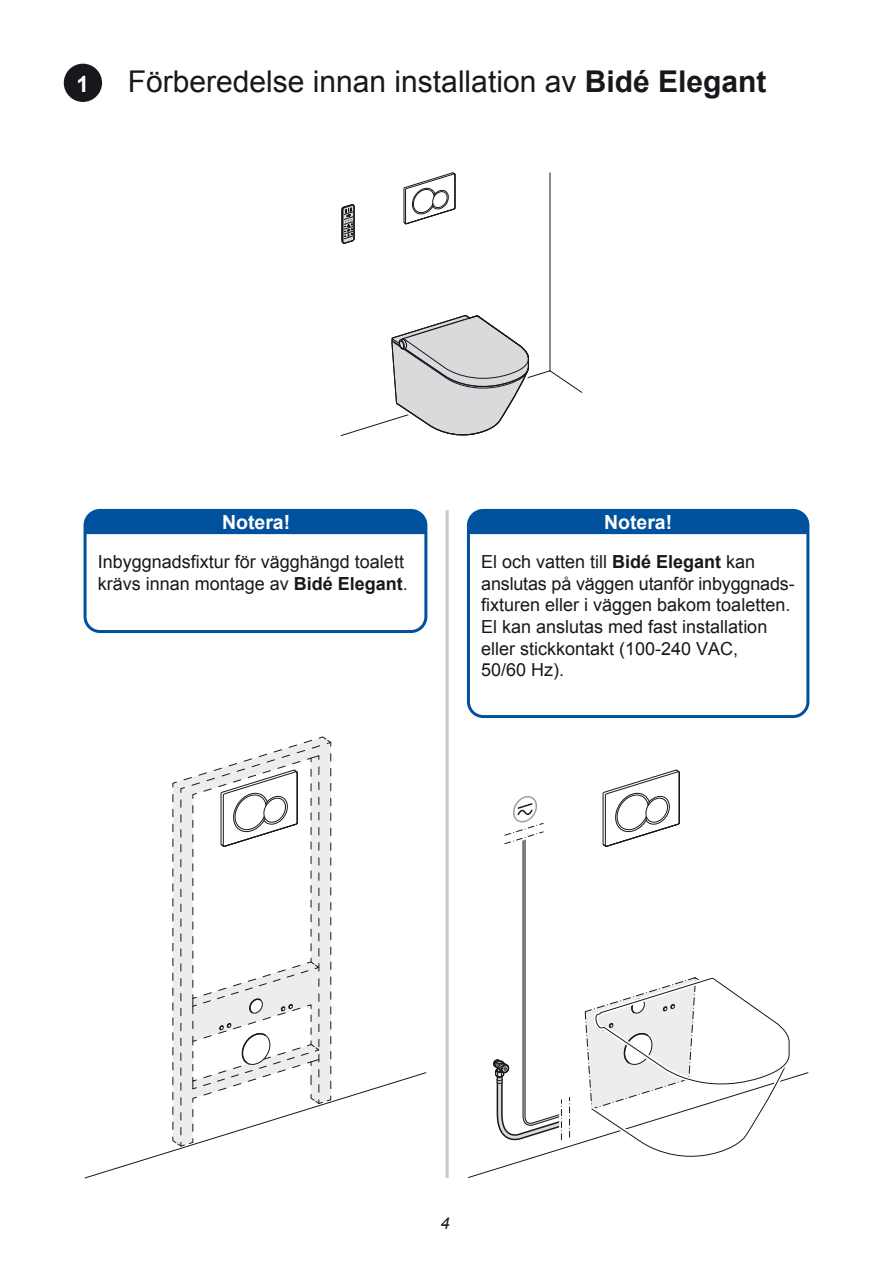
<style>
.page{position:relative;width:893px;height:1263px;background:#fff}
.page>*{position:absolute;margin:0;border:0;box-sizing:border-box;transform-origin:0 0}
.t1{font:30px "Arial";color:#1a171c}
.t2{font:700 22.5px "Arial";color:#fff}
.t3{font:700 19.5px "Arial";color:#fff}
.t4{font:18px/21.6px "Arial";color:#1a171c}
.t5{font:italic 16.5px "Arial";color:#1a171c}
.s1{font-weight:700}
</style>
<div class="page">
<svg style="left:84px;top:736px;width:343px;height:443px"></svg>
<div style="left:81px;top:506px;width:349px;height:130px;border:9px solid #fff;border-radius:15px"></div>
<div style="left:85px;top:510px;width:341px;height:121px;background:#fff;border-radius:15px"></div>
<div style="left:84px;top:509px;width:343px;height:124px;border:3px solid #00519e;border-radius:15px"></div>
<div style="left:85px;top:510px;width:341px;height:24px;background:#00519e"></div>
<div style="left:464px;top:506px;width:348px;height:215px;border:9px solid #fff;border-radius:15px"></div>
<div style="left:468px;top:510px;width:340px;height:206px;background:#fff;border-radius:15px"></div>
<div style="left:467px;top:509px;width:342px;height:209px;border:3px solid #00519e;border-radius:15px"></div>
<div style="left:468px;top:510px;width:340px;height:24px;background:#00519e"></div>
<svg style="left:403px;top:172px;width:53px;height:53px"></svg>
<svg style="left:341px;top:307px;width:241px;height:129px"></svg>
<hr style="left:550px;top:173px;width:1px;height:198px;background:#1a171c">
<svg style="left:468px;top:769px;width:341px;height:409px"></svg>
<div style="left:64px;top:64px;width:38px;height:38px;background:#1a171c;border-radius:50%"></div>
<hr style="left:446px;top:510px;width:3px;height:668px;background:#c6c7c8">
<svg style="left:341px;top:204px;width:14px;height:40px"></svg>
<p class="t2" style="left:77px;top:69px;width:14px">1</p>
<h1 class="t1" style="left:128px;top:62px;width:640px">Förberedelse innan installation av <span class="s1">Bidé Elegant</span></h1>
<p class="t3" style="left:222px;top:509px;width:70px">Notera!</p>
<p class="t4" style="left:98px;top:551px;width:312px">Inbyggnadsfixtur för vägghängd toalett krävs innan montage av <span class="s1">Bidé Elegant</span>.</p>
<p class="t3" style="left:604px;top:509px;width:70px">Notera!</p>
<p class="t4" style="left:481px;top:551px;width:315px">El och vatten till <span class="s1">Bidé Elegant</span> kan anslutas på väggen utanför inbyggnads&shy;fixturen eller i väggen bakom toaletten.<br>El kan anslutas med fast installation eller stickkontakt (100-240 VAC,<br>50/60 Hz).</p>
<p class="t5" style="left:441px;top:1212px;width:11px">4</p>
</div>
